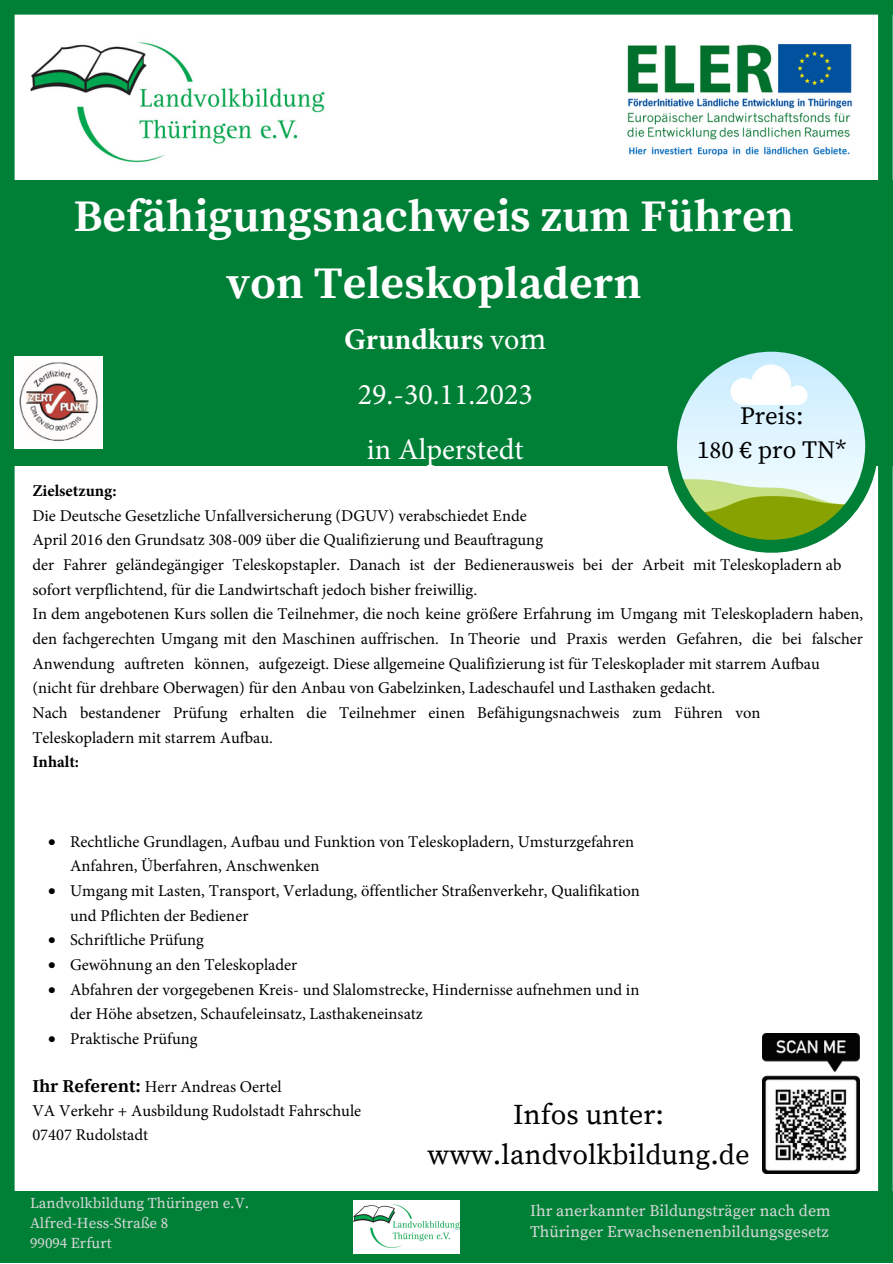
<style>
.page{position:relative;width:893px;height:1264px;background:#fff}
.page>*{position:absolute;margin:0;border:0;box-sizing:border-box;transform-origin:0 0}
.t1{font:700 45px/66.3px "Source Serif Pro";color:#fff;text-align:center}
.t2{font:30px/55.1px "Minion Pro";color:#fff;text-align:center}
.t3{font:28.5px/39.3px "Source Serif Pro";color:#000;text-align:center}
.t4{font:24.75px/34.5px "Source Serif Pro";color:#000;text-align:center}
.t5{font:16.5px/24.6px "Minion Pro";color:#000}
.t6{font:700 16.5px "Minion Pro";color:#000}
.t7{font:16.05px/21.3px "Source Serif Pro";color:#d9d9d9}
.t8{font:15px/20.2px "Source Serif Pro";color:#d9d9d9}
.s1{font-weight:700}
.s2{font-family:"Source Serif Pro"}
.s3{font-family:"Minion Pro"}
.s4{font-family:"Source Serif Pro";font-weight:700;font-size:18px}
</style>
<div class="page">
<div style="left:0;top:180px;width:892px;height:286px;background:#008037"></div>
<img style="left:30px;top:42px;width:295px;height:121px">
<svg style="left:667px;top:351px;width:210px;height:202px;fill:#008037"></svg>
<img style="left:677px;top:352px;width:188px;height:187px">
<div style="left:0;top:1190px;width:892px;height:72px;background:#008037"></div>
<div style="left:878px;top:0;width:14px;height:1262px;background:#008037"></div>
<div style="left:0;top:0;width:15px;height:1262px;background:#008037"></div>
<div style="left:0;top:0;width:892px;height:15px;background:#008037"></div>
<img style="left:762px;top:1033px;width:97px;height:140px">
<img style="left:15px;top:357px;width:87px;height:91px">
<img style="left:354px;top:1200px;width:105px;height:52px">
<img style="left:627px;top:44px;width:226px;height:112px">
<h1 class="t1" style="left:74px;top:185px;width:721px">Befähigungsnachweis zum Führen von Teleskopladern</h1>
<h2 class="t2" style="left:344px;top:312px;width:204px"><span class="s1">Grundkurs</span> vo<span class="s2">m<br></span>29.-30.11.2023 in Alperstedt</h2>
<h3 class="t4" style="left:697px;top:399px;width:150px">Preis:<br>1<span class="s3">8</span>0 € pro TN*</h3>
<p class="t6" style="left:32px;top:479px;width:86px">Zielsetzung:</p>
<p class="t5" style="left:32px;top:503px;width:832px">Die Deutsche Gesetzliche Unfallversicherung (DGUV) verabschiedet Ende<br>April 2016 den Grundsatz 308-009 über die Qualifizierung und Beauftragung<br>der Fahrer geländegängiger Teleskopstapler. Danach ist der Bedienerausweis bei der Arbeit mit Teleskopladern ab sofort verpflichtend, für die Landwirtschaft jedoch bisher freiwillig.<br>In dem angebotenen Kurs sollen die Teilnehmer, die noch keine größere Erfahrung im Umgang mit Teleskopladern haben, den fachgerechten Umgang mit den Maschinen auffrischen. In Theorie und Praxis werden Gefahren, die bei falscher Anwendung auftreten können, aufgezeigt. Diese allgemeine Qualifizierung ist für Teleskoplader mit starrem Aufbau (nicht für drehbare Oberwagen) für den Anbau von Gabelzinken, Ladeschaufel und Lasthaken gedacht.<br>Nach bestandener Prüfung erhalten die Teilnehmer einen Befähigungsnachweis zum Führen von Teleskopladern mit starrem Aufbau.</p>
<p class="t6" style="left:32px;top:750px;width:48px">Inhalt:</p>
<p class="t5" style="left:70px;top:829px;width:565px;text-indent:-22px">• Rechtliche Grundlagen, Aufbau und Funktion von Teleskopladern, Umsturzgefahren<br>Anfahren, Überfahren, Anschwenken</p>
<p class="t5" style="left:70px;top:878px;width:571px;text-indent:-22px">• Umgang mit Lasten, Transport, Verladung, öffentlicher Straßenverkehr, Qualifikation und Pflichten der Bediener</p>
<p class="t5" style="left:48px;top:927px;width:157px">• Schriftliche Prüfung</p>
<p class="t5" style="left:48px;top:952px;width:251px">• Gewöhnung an den Teleskoplader</p>
<p class="t5" style="left:70px;top:977px;width:570px;text-indent:-22px">• Abfahren der vorgegebenen Kreis- und Slalomstrecke, Hindernisse aufnehmen und in der Höhe absetzen, Schaufeleinsatz, Lasthakeneinsatz</p>
<p class="t5" style="left:48px;top:1026px;width:151px">• Praktische Prüfung</p>
<p class="t5" style="left:32px;top:1074px;width:330px;line-height:24px"><span class="s4">Ihr Referent:</span> Herr Andreas Oertel<br>VA Verkehr + Ausbildung Rudolstadt Fahrschule<br>07407 Rudolstadt</p>
<p class="t8" style="left:30px;top:1193px;width:221px">Landvolkbildung Thüringen e.V.<br>Alfred-Hess-Straße 8<br>99094 Erfurt</p>
<h3 class="t3" style="left:427px;top:1096px;width:323px">Infos unter: www.landvolkbildung.de</h3>
<p class="t7" style="left:530px;top:1200px;width:302px">Ihr anerkannter Bildungsträger nach dem<br>Thüringer Erwachsenenenbildungsgesetz</p>
</div>
